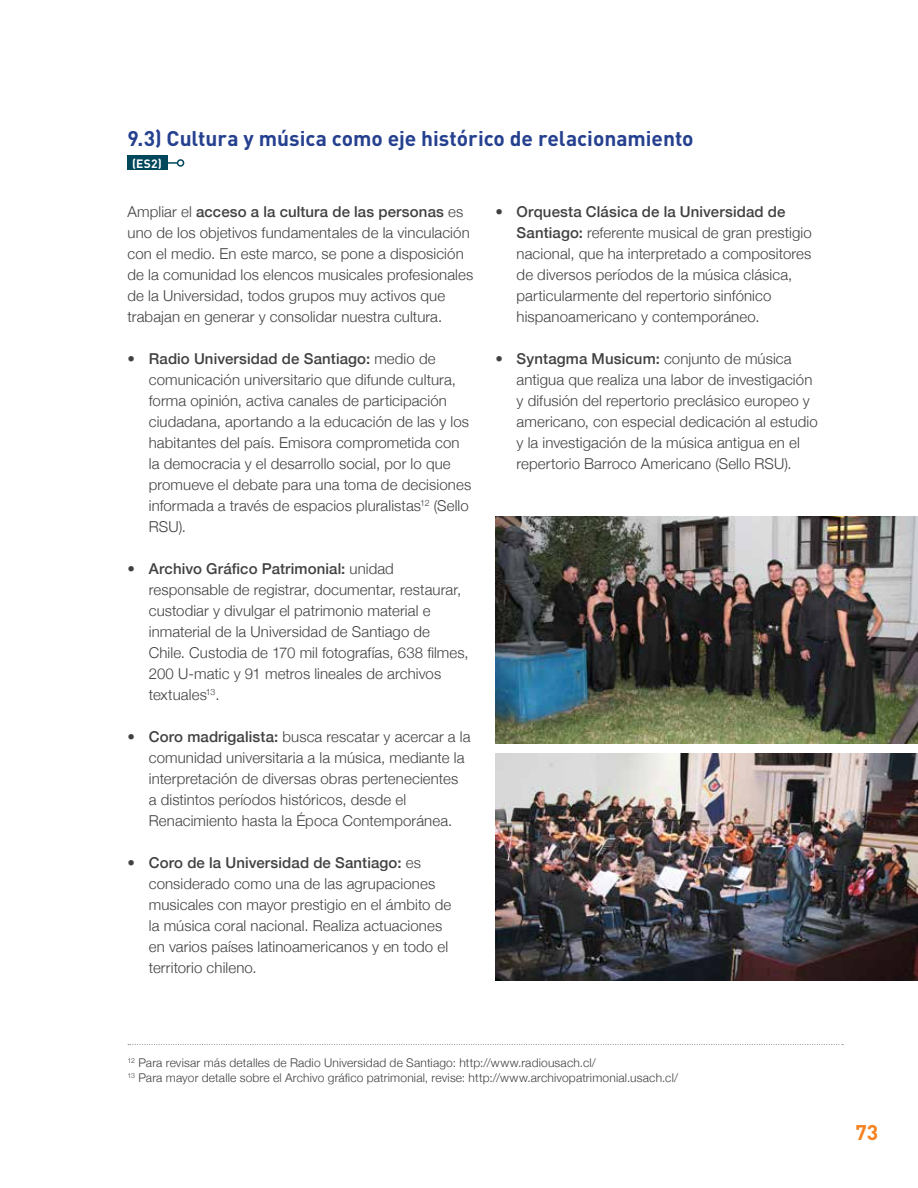
<style>
.page{position:relative;width:918px;height:1188px;background:#fff}
.page>*{position:absolute;margin:0;border:0;box-sizing:border-box;transform-origin:0 0}
.t1{font:700 21px "DIN";letter-spacing:-.005em;color:#25408f}
.t2{font:700 21px "DIN";color:#f58220}
.t3{font:300 15px/21px "Helvetica Neue";letter-spacing:.01em;color:#414042}
.t4{font:300 12px/15px "Helvetica Neue";letter-spacing:.015em;color:#414042}
.t5{font:700 12px "DIN";color:#fff}
.s1{font-weight:500}
</style>
<div class="page">
<svg style="left:128px;top:1044px;width:715px;height:1px"></svg>
<div style="left:128px;top:156px;width:40px;height:14px;background:#00475c"></div>
<svg style="left:168px;top:162px;width:9px;height:2px"></svg>
<div style="left:177px;top:159px;width:7px;height:8px;border:2px solid #00475c;border-radius:50%"></div>
<img style="left:495px;top:517px;width:423px;height:226px">
<img style="left:495px;top:754px;width:423px;height:226px">
<h1 class="t1" style="left:128px;top:125px;width:568px">9.3) Cultura y música como eje histórico de relacionamiento</h1>
<p class="t5" style="left:132px;top:156px;width:31px">(ES2)</p>
<p class="t3" style="left:128px;top:200px;width:347px">Ampliar el <span class="s1">acceso a la cultura de las personas</span> es uno de los objetivos fundamentales de la vinculación con el medio. En este marco, se pone a disposición de la comunidad los elencos musicales profesionales de la Universidad, todos grupos muy activos que trabajan en generar y consolidar nuestra cultura.</p>
<p class="t3" style="left:149px;top:347px;width:324px;text-indent:-21px">• <span class="s1">Radio Universidad de Santiago:</span> medio de comunicación universitario que difunde cultura, forma opinión, activa canales de participación ciudadana, aportando a la educación de las y los habitantes del país. Emisora comprometida con la democracia y el desarrollo social, por lo que promueve el debate para una toma de decisiones informada a través de espacios pluralistas<sup>12</sup> (Sello RSU).</p>
<p class="t3" style="left:149px;top:557px;width:322px;text-indent:-21px">• <span class="s1">Archivo Gráfico Patrimonial:</span> unidad responsable de registrar, documentar, restaurar, custodiar y divulgar el patrimonio material e inmaterial de la Universidad de Santiago de Chile. Custodia de 170 mil fotografías, 638 filmes, 200 U-matic y 91 metros lineales de archivos textuales<sup>13</sup>.</p>
<p class="t3" style="left:149px;top:725px;width:323px;text-indent:-21px">• <span class="s1">Coro madrigalista:</span> busca rescatar y acercar a la comunidad universitaria a la música, mediante la interpretación de diversas obras pertenecientes<br>a distintos períodos históricos, desde el Renacimiento hasta la Época Contemporánea.</p>
<p class="t3" style="left:149px;top:851px;width:304px;text-indent:-21px">• <span class="s1">Coro de la Universidad de Santiago:</span> es considerado como una de las agrupaciones musicales con mayor prestigio en el ámbito de la música coral nacional. Realiza actuaciones en varios países latinoamericanos y en todo el territorio chileno.</p>
<p class="t3" style="left:517px;top:200px;width:297px;text-indent:-21px">• <span class="s1">Orquesta Clásica de la Universidad de Santiago:</span> referente musical de gran prestigio nacional, que ha interpretado a compositores de diversos períodos de la música clásica, particularmente del repertorio sinfónico hispanoamericano y contemporáneo.</p>
<p class="t3" style="left:517px;top:347px;width:303px;text-indent:-21px">• <span class="s1">Syntagma Musicum:</span> conjunto de música antigua que realiza una labor de investigación y difusión del repertorio preclásico europeo y americano, con especial dedicación al estudio y la investigación de la música antigua en el repertorio Barroco Americano (Sello RSU).</p>
<p class="t4" style="left:128px;top:1054px;width:552px"><sup>12</sup> Para revisar más detalles de Radio Universidad de Santiago: http://www.radiousach.cl/<br><sup>13</sup> Para mayor detalle sobre el Archivo gráfico patrimonial, revise: http://www.archivopatrimonial.usach.cl/</p>
<h1 class="t2" style="left:856px;top:1119px;width:24px">73</h1>
</div>
